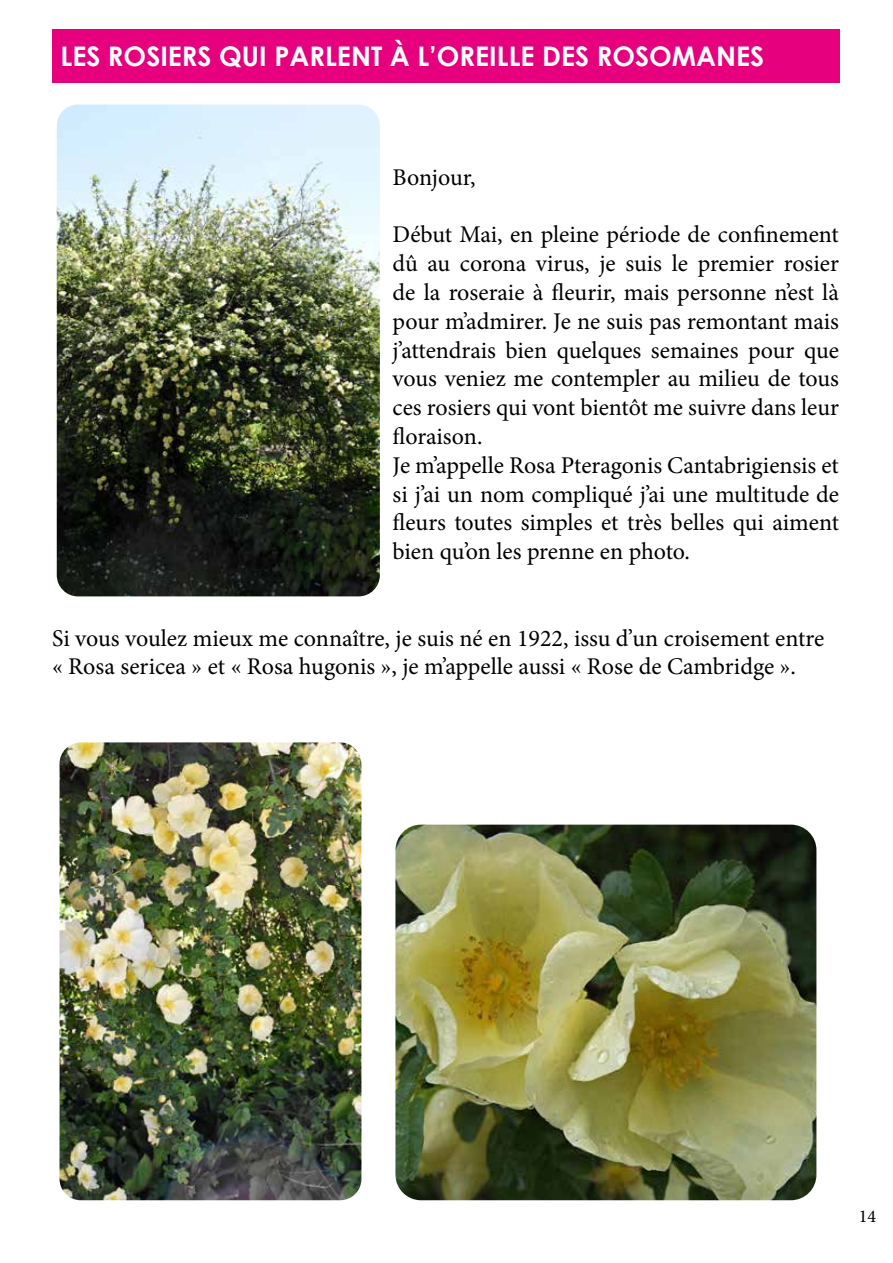
<style>
.page{position:relative;width:893px;height:1263px;background:#fff}
.page>*{position:absolute;margin:0;border:0;box-sizing:border-box;transform-origin:0 0}
.t1{font:700 27px "Century Gothic";color:#fff}
.t2{font:24px/28.8px "Minion Pro";color:#000}
.t3{font:18px "Minion Pro";color:#000}
</style>
<div class="page">
<img style="left:57px;top:105px;width:323px;height:491px">
<img style="left:395px;top:825px;width:421px;height:375px">
<div style="left:53px;top:29px;width:787px;height:53px;background:#e6007d"></div>
<img style="left:60px;top:742px;width:301px;height:458px">
<p class="t1" style="left:60px;top:35px;width:705px">LES ROSIERS QUI PARLENT À L’OREILLE DES ROSOMANES</p>
<p class="t2" style="left:393px;top:163px;width:85px">Bonjour,</p>
<p class="t2" style="left:393px;top:220px;width:448px">Début Mai, en pleine période de confinement dû au corona virus, je suis le premier rosier de la roseraie à fleurir, mais personne n’est là pour m’admirer. Je ne suis pas remontant mais j’attendrais bien quelques semaines pour que vous veniez me contempler au milieu de tous ces rosiers qui vont bientôt me suivre dans leur floraison.<br>Je m’appelle Rosa Pteragonis Cantabrigiensis et si j’ai un nom compliqué j’ai une multitude de fleurs toutes simples et très belles qui aiment bien qu’on les prenne en photo.</p>
<p class="t2" style="left:52px;top:624px;width:774px">Si vous voulez mieux me connaître, je suis né en 1922, issu d’un croisement entre « Rosa sericea » et « Rosa hugonis », je m’appelle aussi « Rose de Cambridge ».</p>
<p class="t3" style="left:859px;top:1204px;width:19px">14</p>
</div>
